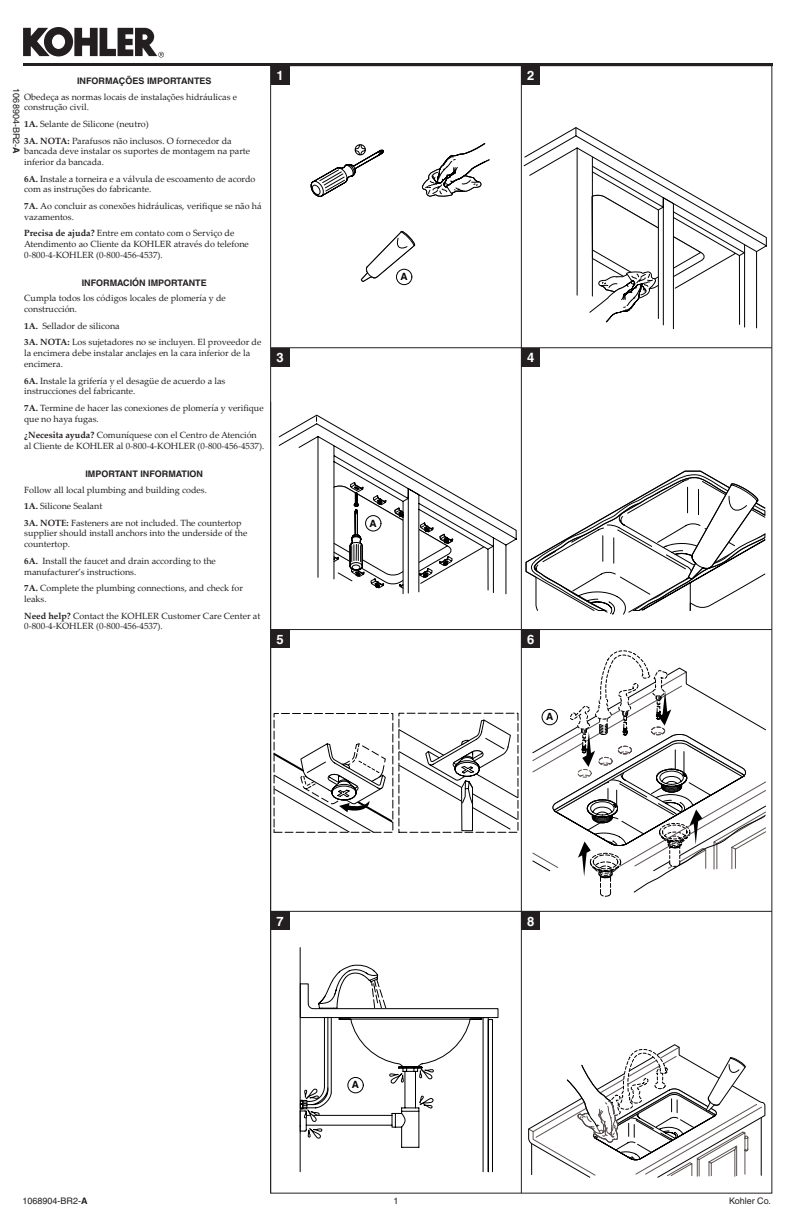
<style>
.page{position:relative;width:792px;height:1224px;background:#fff}
.page>*{position:absolute;margin:0;border:0;box-sizing:border-box;transform-origin:0 0}
.t1{font:700 13px "Helvetica";color:#fff}
.t2{font:700 10px "Helvetica";color:#000}
.Caution_Line{font:9px/10.8px "Palatino Linotype";color:#231f20}
.Body{font:9px/10.8px "Palatino Linotype";color:#231f20}
.Subtitle{font:700 9px "Helvetica";color:#231f20}
.Document_Number{font:9px "Helvetica";color:#231f20}
.s1{font-weight:700}
</style>
<div class="page">
<svg style="left:540px;top:127px;width:227px;height:195px"></svg>
<svg style="left:532px;top:650px;width:234px;height:247px"></svg>
<svg style="left:273px;top:713px;width:243px;height:120px"></svg>
<svg style="left:526px;top:471px;width:240px;height:144px"></svg>
<svg style="left:279px;top:415px;width:238px;height:179px"></svg>
<svg style="left:316px;top:416px;width:178px;height:178px"></svg>
<div style="left:365px;top:515px;width:16px;height:17px;background:#fff;border:1px solid #000;border-radius:50%"></div>
<svg style="left:361px;top:231px;width:54px;height:51px"></svg>
<div style="left:396px;top:269px;width:16px;height:16px;background:#fff;border:1px solid #000;border-radius:50%"></div>
<svg style="left:422px;top:143px;width:68px;height:54px"></svg>
<svg style="left:310px;top:144px;width:74px;height:53px"></svg>
<hr style="left:300px;top:948px;width:1px;height:224px;background:#000">
<svg style="left:300px;top:964px;width:199px;height:208px"></svg>
<svg style="left:528px;top:1044px;width:237px;height:134px"></svg>
<hr style="left:271px;top:347px;width:501px;height:1px;background:#231f20">
<hr style="left:23px;top:63px;width:749px;height:3px;background:#231f20">
<svg style="left:23px;top:27px;width:141px;height:30px"></svg>
<hr style="left:271px;top:629px;width:501px;height:1px;background:#231f20">
<div style="left:271px;top:348px;width:18px;height:18px;background:#231f20"></div>
<div style="left:521px;top:348px;width:19px;height:18px;background:#231f20"></div>
<hr style="left:271px;top:911px;width:501px;height:1px;background:#231f20">
<hr style="left:270px;top:402px;width:1px;height:791px;background:#231f20">
<hr style="left:521px;top:66px;width:1px;height:1127px;background:#231f20">
<div style="left:271px;top:630px;width:18px;height:18px;background:#231f20"></div>
<div style="left:521px;top:630px;width:19px;height:18px;background:#231f20"></div>
<div style="left:271px;top:911px;width:18px;height:19px;background:#231f20"></div>
<div style="left:521px;top:911px;width:19px;height:19px;background:#231f20"></div>
<div style="left:271px;top:66px;width:18px;height:19px;background:#231f20"></div>
<div style="left:521px;top:66px;width:19px;height:19px;background:#231f20"></div>
<p class="Subtitle" style="left:77px;top:76px;width:136px">INFORMAÇÕES IMPORTANTES</p>
<p class="Body" style="left:24px;top:91px;width:214px">Obedeça as normas locais de instalações hidráulicas e construção civil.</p>
<p class="Caution_Line" style="left:24px;top:118px;width:126px"><span class="s1">1A.</span> Selante de Silicone (neutro)</p>
<p class="Caution_Line" style="left:24px;top:135px;width:228px"><span class="s1">3A. NOTA:</span> Parafusos não inclusos. O fornecedor da bancada deve instalar os suportes de montagem na parte inferior da bancada.</p>
<p class="Caution_Line" style="left:24px;top:173px;width:233px"><span class="s1">6A.</span> Instale a torneira e a válvula de escoamento de acordo com as instruções do fabricante.</p>
<p class="Caution_Line" style="left:24px;top:200px;width:239px"><span class="s1">7A.</span> Ao concluir as conexões hidráulicas, verifique se não há vazamentos.</p>
<p class="Body" style="left:24px;top:228px;width:226px"><span class="s1">Precisa de ajuda?</span> Entre em contato com o Serviço de<br>Atendimento ao Cliente da KOHLER através do telefone<br>0-800-4-KOHLER (0-800-456-4537).</p>
<p class="Subtitle" style="left:82px;top:278px;width:127px">INFORMACIÓN IMPORTANTE</p>
<p class="Body" style="left:24px;top:293px;width:203px">Cumpla todos los códigos locales de plomería y de construcción.</p>
<p class="Caution_Line" style="left:24px;top:320px;width:97px"><span class="s1">1A.</span> Sellador de silicona</p>
<p class="Caution_Line" style="left:24px;top:337px;width:239px"><span class="s1">3A. NOTA:</span> Los sujetadores no se incluyen. El proveedor de la encimera debe instalar anclajes en la cara inferior de la encimera.</p>
<p class="Caution_Line" style="left:24px;top:375px;width:203px"><span class="s1">6A.</span> Instale la grifería y el desagüe de acuerdo a las instrucciones del fabricante.</p>
<p class="Caution_Line" style="left:24px;top:402px;width:241px"><span class="s1">7A.</span> Termine de hacer las conexiones de plomería y verifique que no haya fugas.</p>
<p class="Body" style="left:24px;top:429px;width:242px"><span class="s1">¿Necesita ayuda?</span> Comuníquese con el Centro de Atención al Cliente de KOHLER al 0-800-4-KOHLER (0-800-456-4537).</p>
<p class="Subtitle" style="left:85px;top:469px;width:119px">IMPORTANT INFORMATION</p>
<p class="Body" style="left:24px;top:484px;width:184px">Follow all local plumbing and building codes.</p>
<p class="Caution_Line" style="left:24px;top:500px;width:80px"><span class="s1">1A.</span> Silicone Sealant</p>
<p class="Caution_Line" style="left:24px;top:517px;width:225px"><span class="s1">3A. NOTE:</span> Fasteners are not included. The countertop supplier should install anchors into the underside of the countertop.</p>
<p class="Caution_Line" style="left:24px;top:555px;width:193px"><span class="s1">6A.</span> Install the faucet and drain according to the manufacturer’s instructions.</p>
<p class="Caution_Line" style="left:24px;top:582px;width:220px"><span class="s1">7A.</span> Complete the plumbing connections, and check for leaks.</p>
<p class="Body" style="left:24px;top:610px;width:238px"><span class="s1">Need help?</span> Contact the KOHLER Customer Care Center at<br>0-800-4-KOHLER (0-800-456-4537).</p>
<p class="Document_Number" style="left:22px;top:88px;width:67px;rotate:90deg">1068904-BR2-<span class="s1">A</span></p>
<h1 class="t1" style="left:276px;top:68px;width:9px">1</h1>
<h1 class="t1" style="left:527px;top:68px;width:9px">2</h1>
<p class="t2" style="left:401px;top:271px;width:9px">A</p>
<h1 class="t1" style="left:276px;top:350px;width:9px">3</h1>
<h1 class="t1" style="left:527px;top:350px;width:9px">4</h1>
<p class="t2" style="left:370px;top:517px;width:9px">A</p>
<h1 class="t1" style="left:276px;top:631px;width:9px">5</h1>
<h1 class="t1" style="left:527px;top:631px;width:9px">6</h1>
<p class="t2" style="left:546px;top:711px;width:9px">A</p>
<p class="Document_Number" style="left:22px;top:1196px;width:67px">1068904-BR2-<span class="s1">A</span></p>
<h1 class="t1" style="left:276px;top:913px;width:9px">7</h1>
<h1 class="t1" style="left:527px;top:913px;width:9px">8</h1>
<p class="t2" style="left:352px;top:1079px;width:9px">A</p>
<p class="Document_Number" style="left:394px;top:1196px;width:7px">1</p>
<p class="Document_Number" style="left:729px;top:1196px;width:43px">Kohler Co.</p>
</div>
